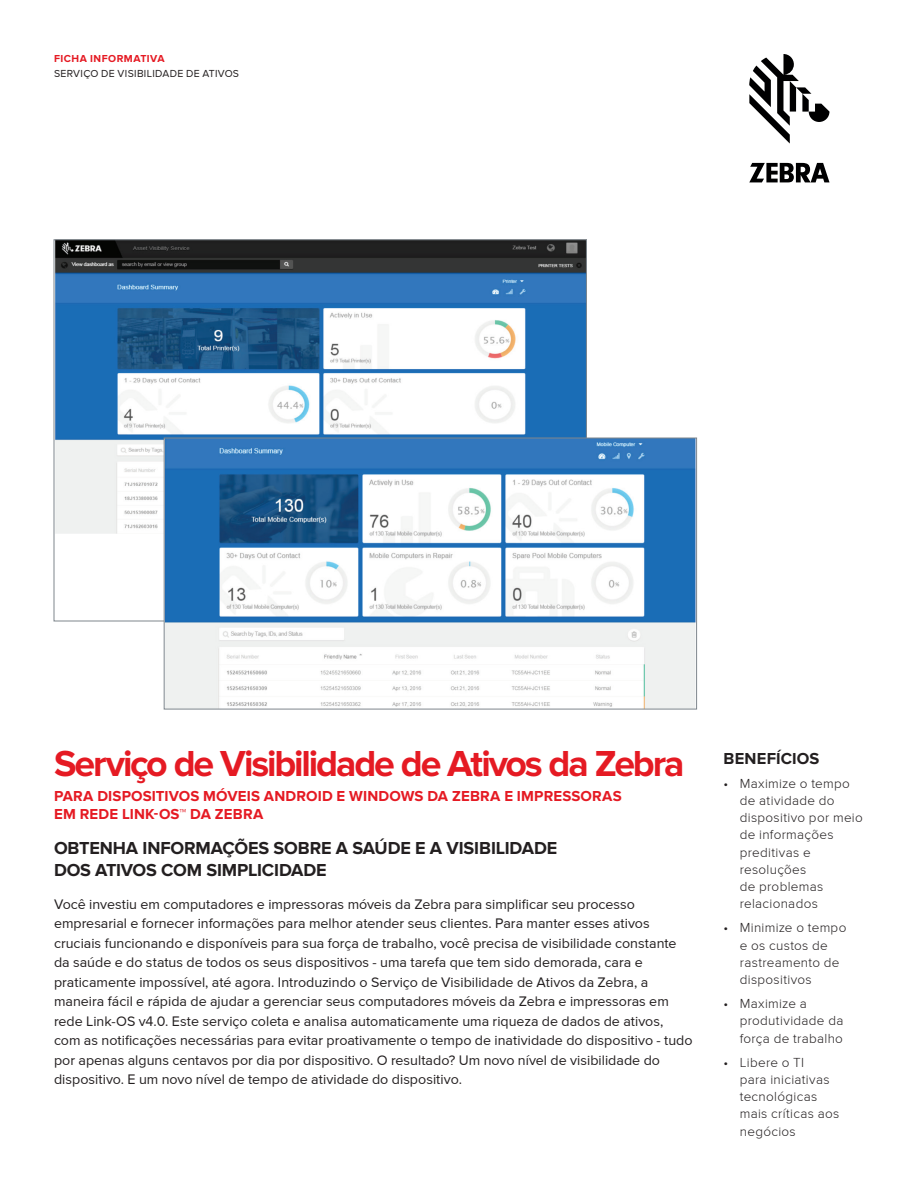
<style>
.page{position:relative;width:918px;height:1188px;background:#fff}
.page>*{position:absolute;margin:0;border:0;box-sizing:border-box;transform-origin:0 0}
.Cover_Headline{font:700 37.5px "Proxima Nova";letter-spacing:-.055em;color:#e51a23}
.Cover_Subhead{font:700 18px/21.6px "Proxima Nova";letter-spacing:-.005em;color:#231f20}
.Headline_2{font:700 16.5px "Proxima Nova";letter-spacing:.01em;color:#231f20}
.Body_Copy{font:700 15px/18px "Proxima Nova";letter-spacing:.01em;color:#e51a23}
.Body_Copy-2{font:14.25px/19.5px "Proxima Nova";color:#231f20}
.t1{font:300 13.5px/17.2px "Proxima Nova";letter-spacing:.025em;color:#231f20}
.Zebra_Product_Descri{font:10.5px "Proxima Nova";letter-spacing:.03em;color:#231f20}
.Zebra_Product_Descri-2{font:700 10.5px "Proxima Nova";letter-spacing:.045em;color:#e51a23}
</style>
<div class="page">
<svg style="left:749px;top:54px;width:80px;height:90px"></svg>
<svg style="left:749px;top:163px;width:81px;height:19px"></svg>
<img style="left:56px;top:241px;width:529px;height:293px">
<img style="left:166px;top:440px;width:529px;height:267px">
<div style="left:164px;top:438px;width:533px;height:271px;border:1px solid #7e868d"></div>
<p class="Zebra_Product_Descri-2" style="left:54px;top:53px;width:112px">FICHA INFORMATIVA</p>
<p class="Zebra_Product_Descri" style="left:54px;top:67px;width:187px">SERVIÇO DE VISIBILIDADE DE ATIVOS</p>
<p class="Cover_Headline" style="left:54px;top:742px;width:632px">Serviço de Visibilidade de Ativos da Zebra</p>
<p class="Body_Copy" style="left:54px;top:788px;width:569px">PARA DISPOSITIVOS MÓVEIS ANDROID E WINDOWS DA ZEBRA E IMPRESSORAS<br>EM REDE LINK-OS™ DA ZEBRA</p>
<p class="Cover_Subhead" style="left:54px;top:838px;width:505px">OBTENHA INFORMAÇÕES SOBRE A SAÚDE E A VISIBILIDADE<br>DOS ATIVOS COM SIMPLICIDADE</p>
<p class="Body_Copy-2" style="left:54px;top:895px;width:640px">Você investiu em computadores e impressoras móveis da Zebra para simplificar seu processo empresarial e fornecer informações para melhor atender seus clientes. Para manter esses ativos cruciais funcionando e disponíveis para sua força de trabalho, você precisa de visibilidade constante da saúde e do status de todos os seus dispositivos - uma tarefa que tem sido demorada, cara e praticamente impossível, até agora. Introduzindo o Serviço de Visibilidade de Ativos da Zebra, a maneira fácil e rápida de ajudar a gerenciar seus computadores móveis da Zebra e impressoras em rede Link-OS v4.0. Este serviço coleta e analisa automaticamente uma riqueza de dados de ativos, com as notificações necessárias para evitar proativamente o tempo de inatividade do dispositivo - tudo por apenas alguns centavos por dia por dispositivo. O resultado? Um novo nível de visibilidade do dispositivo. E um novo nível de tempo de atividade do dispositivo.</p>
<p class="Headline_2" style="left:724px;top:749px;width:97px">BENEFÍCIOS</p>
<p class="t1" style="left:740px;top:775px;width:125px;text-indent:-16px">• Maximize o tempo de atividade do dispositivo por meio de informações preditivas e resoluções<br>de problemas relacionados</p>
<p class="t1" style="left:740px;top:920px;width:108px;text-indent:-16px">• Minimize o tempo e os custos de rastreamento de dispositivos</p>
<p class="t1" style="left:740px;top:995px;width:105px;text-indent:-16px">• Maximize a produtividade da força de trabalho</p>
<p class="t1" style="left:740px;top:1054px;width:101px;text-indent:-16px">• Libere o TI<br>para iniciativas tecnológicas mais críticas aos negócios</p>
</div>
